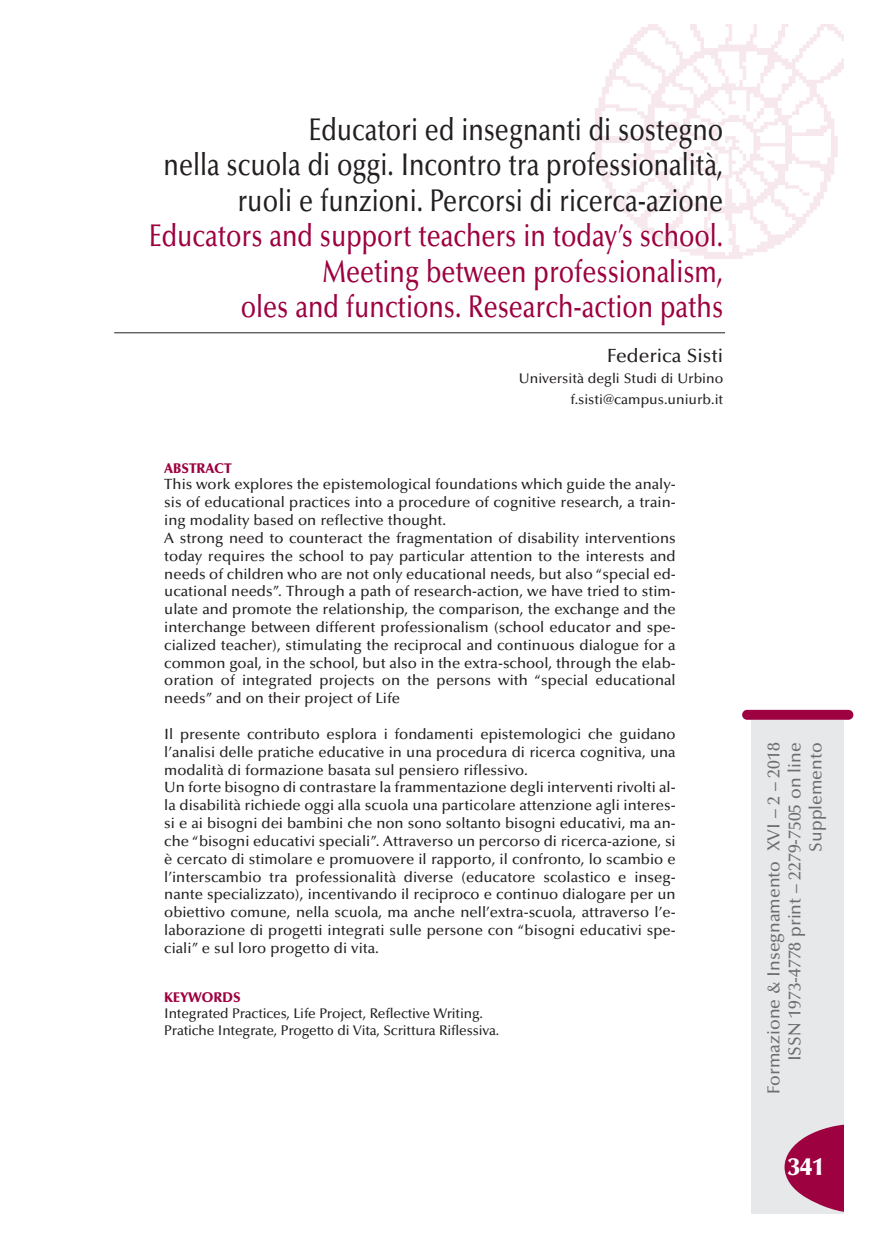
<style>
.page{position:relative;width:869px;height:1241px;background:#fff}
.page>*{position:absolute;margin:0;border:0;box-sizing:border-box;transform-origin:0 0}
.t1{font:500 31.5px/35.5px "Optima";color:#231f20;text-align:right;scale:.8 1}
.t2{font:500 31.5px/35.5px "Optima";color:#9d0140;text-align:right;scale:.8 1}
.t3{font:900 24.5px "Optima";color:#fff}
.t4{font:500 19.25px "Optima";color:#231f20}
.t5{font:500 17.5px/21px "Optima";color:#6c6d70;text-align:right}
.t6{font:500 14.88px/17.8px "Optima";color:#231f20}
.t7{font:500 14px/17px "Optima";letter-spacing:-.01em;color:#231f20}
.t8{font:900 14px "Optima";letter-spacing:-.01em;color:#9d0140}
</style>
<div class="page">
<img style="left:595px;top:25px;width:247px;height:234px">
<hr style="left:114px;top:332px;width:610px;height:1px;background:#231f20">
<div style="left:750px;top:720px;width:92px;height:493px;background:#e7e8e9"></div>
<div style="left:741px;top:709px;width:112px;height:10px;background:#9d0140;border-radius:5px"></div>
<svg style="left:784px;top:1123px;width:60px;height:89px"></svg>
<h1 class="t1" style="left:163px;top:114px;width:700px">Educatori ed insegnanti di sostegno<br>nella scuola di oggi. Incontro tra professionalità, ruoli e funzioni. Percorsi di ricerca-azione</h1>
<h1 class="t2" style="left:149px;top:221px;width:719px">Educators and support teachers in today’s school.<br>Meeting between professionalism,<br>oles and functions. Research-action paths</h1>
<p class="t4" style="left:607px;top:348px;width:117px">Federica Sisti</p>
<p class="t7" style="left:518px;top:369px;width:206px;line-height:21px;text-align:right">Università degli Studi di Urbino f.sisti@campus.uniurb.it</p>
<p class="t8" style="left:164px;top:462px;width:69px">ABSTRACT</p>
<p class="t6" style="left:164px;top:477px;width:512px">This work explores the epistemological foundations which guide the analy&shy;sis of educational practices into a procedure of cognitive research, a train&shy;ing modality based on reflective thought.<br>A strong need to counteract the fragmentation of disability interventions today requires the school to pay particular attention to the interests and needs of children who are not only educational needs, but also “special ed&shy;ucational needs”. Through a path of research-action, we have tried to stim&shy;ulate and promote the relationship, the comparison, the exchange and the interchange between different professionalism (school educator and spe&shy;cialized teacher), stimulating the reciprocal and continuous dialogue for a common goal, in the school, but also in the extra-school, through the elab&shy;oration of integrated projects on the persons with “special educational needs” and on their project of Life</p>
<p class="t6" style="left:164px;top:726px;width:512px">Il presente contributo esplora i fondamenti epistemologici che guidano l’analisi delle pratiche educative in una procedura di ricerca cognitiva, una modalità di formazione basata sul pensiero riflessivo.<br>Un forte bisogno di contrastare la frammentazione degli interventi rivolti al&shy;la disabilità richiede oggi alla scuola una particolare attenzione agli interes&shy;si e ai bisogni dei bambini che non sono soltanto bisogni educativi, ma an&shy;che “bisogni educativi speciali”. Attraverso un percorso di ricerca-azione, si è cercato di stimolare e promuovere il rapporto, il confronto, lo scambio e l’interscambio tra professionalità diverse (educatore scolastico e inseg&shy;nante specializzato), incentivando il reciproco e continuo dialogare per un obiettivo comune, nella scuola, ma anche nell’extra-scuola, attraverso l’e&shy;laborazione di progetti integrati sulle persone con “bisogni educativi spe&shy;ciali” e sul loro progetto di vita.</p>
<p class="t8" style="left:164px;top:991px;width:78px">KEYWORDS</p>
<p class="t7" style="left:164px;top:1006px;width:336px">Integrated Practices, Life Project, Reflective Writing.<br>Pratiche Integrate, Progetto di Vita, Scrittura Riflessiva.</p>
<p class="t5" style="left:764px;top:1093px;width:352px;rotate:-90deg">Formazione &amp; Insegnamento XVI – 2 – 2018<br>ISSN 1973-4778 print – 2279-7505 on line<br>Supplemento</p>
<h2 class="t3" style="left:787px;top:1156px;width:38px">341</h2>
</div>
